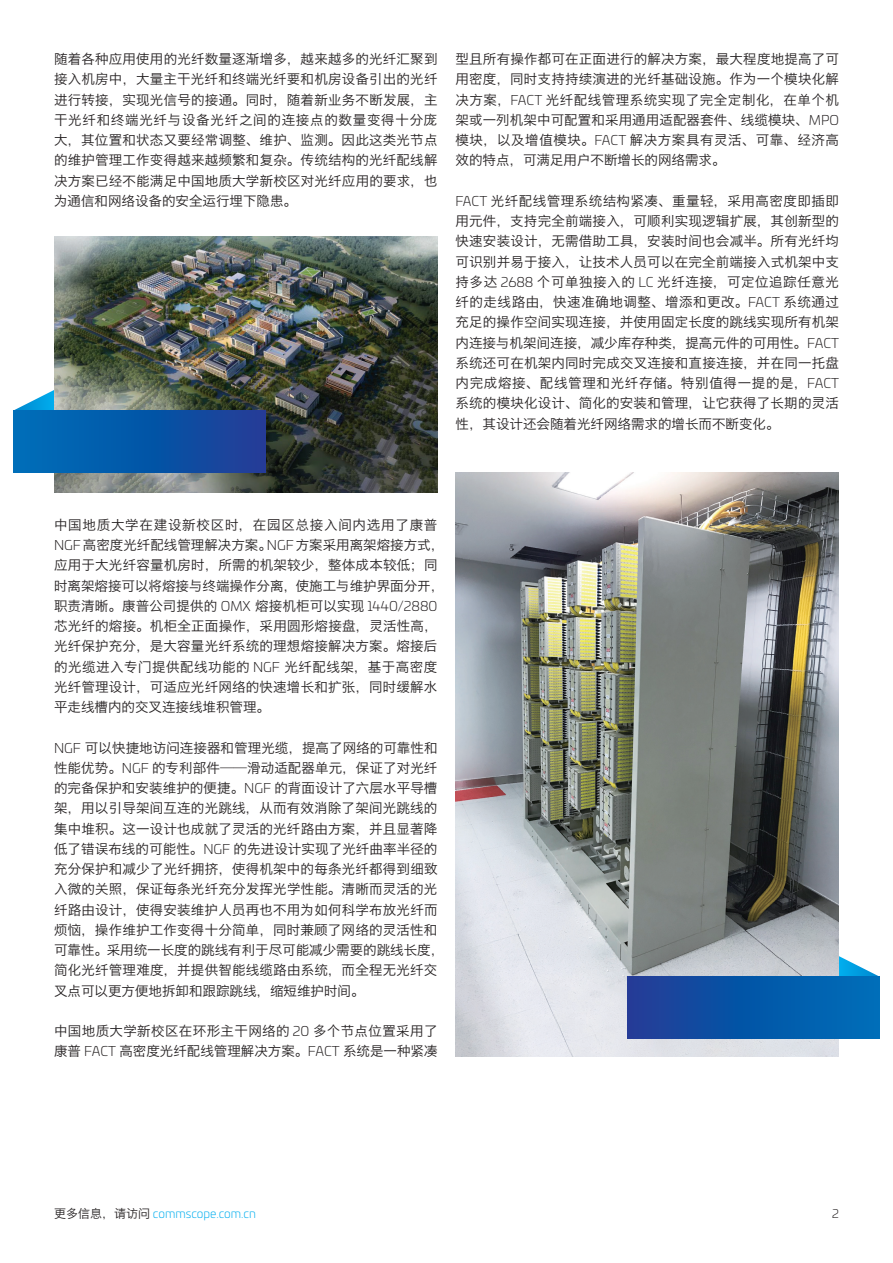
<style>
.page{position:relative;width:893px;height:1263px;background:#fff}
.page>*{position:absolute;margin:0;border:0;box-sizing:border-box;transform-origin:0 0}
.t1{font:13.5px/20.2px "Hiragino Sans GB W3";letter-spacing:.015em;color:#231f20;text-align:justify}
.t2{font:300 12px "Univia Pro";color:#00aeef}
.t3{font:300 12px "Univia Pro";color:#231f20}
.s1{font-family:"Univia Pro";font-weight:300}
.s2{font-family:"Hiragino Sans GB W3";font-weight:400;color:#231f20}
</style>
<div class="page">
<img style="left:455px;top:472px;width:384px;height:585px">
<svg style="left:839px;top:956px;width:41px;height:21px"></svg>
<div style="left:628px;top:977px;width:252px;height:61px;background:linear-gradient(to right,#1c3c96,#006fb9)"></div>
<svg style="left:13px;top:390px;width:41px;height:21px"></svg>
<img style="left:54px;top:236px;width:383px;height:256px">
<div style="left:13px;top:411px;width:252px;height:61px;background:linear-gradient(to right,#0070b9,#1c3d97)"></div>
<p class="t1" style="left:54px;top:49px;width:385px">随着各种应用使用的光纤数量逐渐增多，越来越多的光纤汇聚到接入机房中，大量主干光纤和终端光纤要和机房设备引出的光纤进行转接，实现光信号的接通。同时，随着新业务不断发展，主干光纤和终端光纤与设备光纤之间的连接点的数量变得十分庞大，其位置和状态又要经常调整、维护、监测。因此这类光节点的维护管理工作变得越来越频繁和复杂。传统结构的光纤配线解决方案已经不能满足中国地质大学新校区对光纤应用的要求，也为通信和网络设备的安全运行埋下隐患。</p>
<p class="t1" style="left:455px;top:49px;width:385px">型且所有操作都可在正面进行的解决方案，最大程度地提高了可用密度，同时支持持续演进的光纤基础设施。作为一个模块化解决方案，<span class="s1">FACT</span> 光纤配线管理系统实现了完全定制化，在单个机架或一列机架中可配置和采用通用适配器套件、线缆模块、<span class="s1">MPO</span>模块，以及增值模块。<span class="s1">FACT</span> 解决方案具有灵活、可靠、经济高效的特点，可满足用户不断增长的网络需求。</p>
<p class="t1" style="left:455px;top:190px;width:385px"><span class="s1">FACT</span> 光纤配线管理系统结构紧凑、重量轻，采用高密度即插即用元件，支持完全前端接入，可顺利实现逻辑扩展，其创新型的快速安装设计，无需借助工具，安装时间也会减半。所有光纤均可识别并易于接入，让技术人员可以在完全前端接入式机架中支持多达 <span class="s1">2688</span> 个可单独接入的 <span class="s1">LC</span> 光纤连接，可定位追踪任意光纤的走线路由，快速准确地调整、增添和更改。<span class="s1">FACT</span> 系统通过充足的操作空间实现连接，并使用固定长度的跳线实现所有机架内连接与机架间连接，减少库存种类，提高元件的可用性。<span class="s1">FACT</span>系统还可在机架内同时完成交叉连接和直接连接，并在同一托盘内完成熔接、配线管理和光纤存储。特别值得一提的是，<span class="s1">FACT</span>系统的模块化设计、简化的安装和管理，让它获得了长期的灵活性，其设计还会随着光纤网络需求的增长而不断变化。</p>
<p class="t1" style="left:54px;top:514px;width:392px;text-align:left">中国地质大学在建设新校区时，在园区总接入间内选用了康普<br><span class="s1">NGF</span> 高密度光纤配线管理解决方案。<span class="s1">NGF</span> 方案采用离架熔接方式，应用于大光纤容量机房时，所需的机架较少，整体成本较低；同时离架熔接可以将熔接与终端操作分离，使施工与维护界面分开，职责清晰。康普公司提供的 <span class="s1">OMX</span> 熔接机柜可以实现 <span class="s1">1440/2880</span>芯光纤的熔接。机柜全正面操作，采用圆形熔接盘，灵活性高，光纤保护充分，是大容量光纤系统的理想熔接解决方案。熔接后的光缆进入专门提供配线功能的 <span class="s1">NGF</span> 光纤配线架，基于高密度光纤管理设计，可适应光纤网络的快速增长和扩张，同时缓解水平走线槽内的交叉连接线堆积管理。</p>
<p class="t1" style="left:54px;top:737px;width:392px;text-align:left"><span class="s1">NGF</span> 可以快捷地访问连接器和管理光缆，提高了网络的可靠性和性能优势。<span class="s1">NGF</span> 的专利部件——滑动适配器单元，保证了对光纤的完备保护和安装维护的便捷。<span class="s1">NGF</span> 的背面设计了六层水平导槽架，用以引导架间互连的光跳线，从而有效消除了架间光跳线的集中堆积。这一设计也成就了灵活的光纤路由方案，并且显著降低了错误布线的可能性。<span class="s1">NGF</span> 的先进设计实现了光纤曲率半径的充分保护和减少了光纤拥挤，使得机架中的每条光纤都得到细致入微的关照，保证每条光纤充分发挥光学性能。清晰而灵活的光纤路由设计，使得安装维护人员再也不用为如何科学布放光纤而烦恼，操作维护工作变得十分简单，同时兼顾了网络的灵活性和可靠性。采用统一长度的跳线有利于尽可能减少需要的跳线长度，简化光纤管理难度，并提供智能线缆路由系统，而全程无光纤交叉点可以更方便地拆卸和跟踪跳线，缩短维护时间。</p>
<p class="t1" style="left:54px;top:1021px;width:385px">中国地质大学新校区在环形主干网络的 <span class="s1">20</span> 多个节点位置采用了康普 <span class="s1">FACT</span> 高密度光纤配线管理解决方案。<span class="s1">FACT</span> 系统是一种紧凑</p>
<p class="t2" style="left:54px;top:1205px;width:204px"><span class="s2">更多信息，请访问</span> commscope.com.cn</p>
<p class="t3" style="left:832px;top:1205px;width:8px">2</p>
</div>
